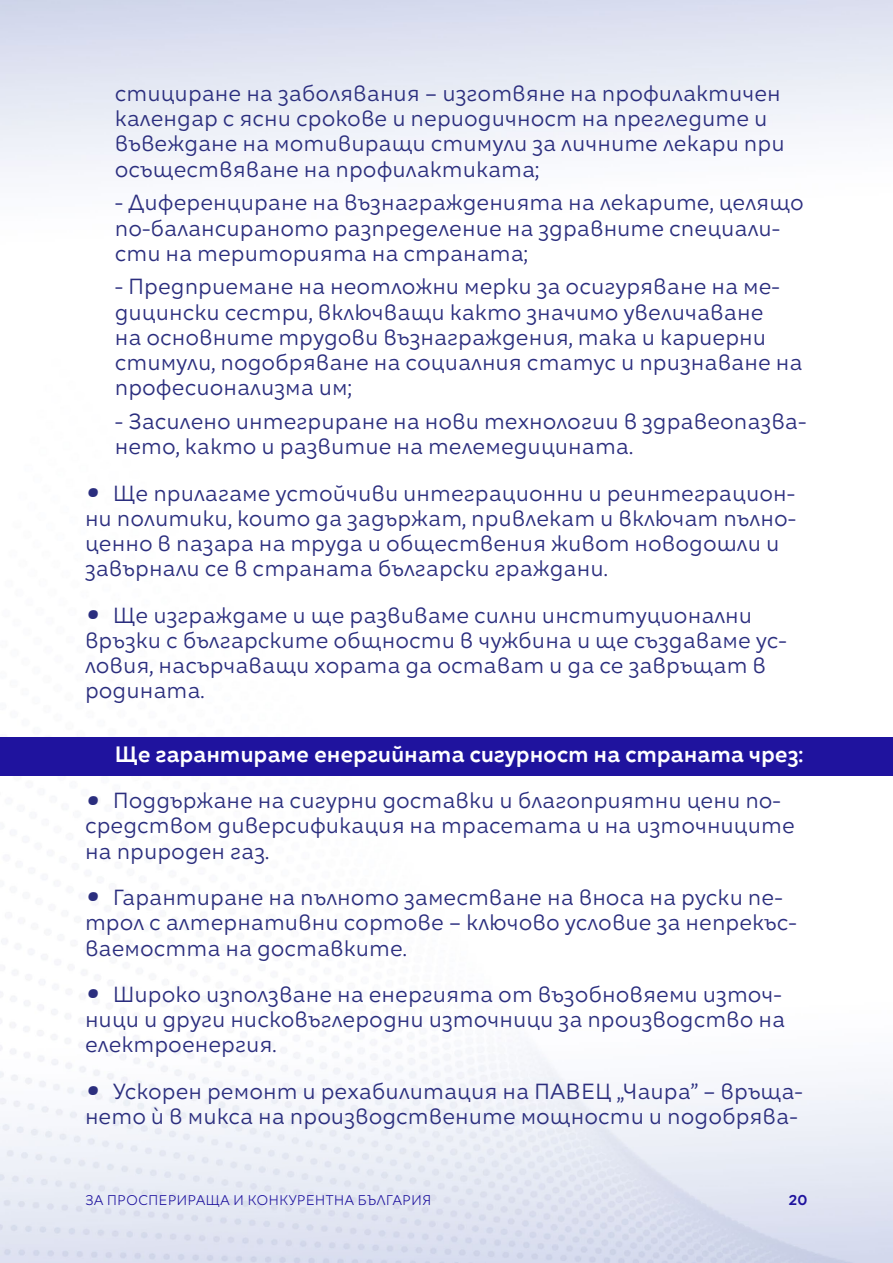
<style>
.page{position:relative;width:893px;height:1263px;background:#fff}
.page>*{position:absolute;margin:0;border:0;box-sizing:border-box;transform-origin:0 0}
.t1{font:21px/25.2px "Kometa";color:#2b2e7e}
.t2{font:21px "Kometa Bld";letter-spacing:-.01em;color:#fff}
.t3{font:300 13.5px "Kometa";color:#1f139e}
.t4{font:13.5px "Kometa Bld";color:#1f139e}
.s1{font-family:"Centrale Sans Pro";font-weight:700;font-style:italic;font-size:39px}
</style>
<div class="page">
<img style="left:0;top:0;width:893px;height:1263px">
<div style="left:0;top:737px;width:893px;height:38px;background:#1f139e"></div>
<p class="t1" style="left:115px;top:80px;width:671px">стициране на заболявания – изготвяне на профилактичен календар с ясни срокове и периодичност на прегледите и въвеждане на мотивиращи стимули за личните лекари при осъществяване на профилактиката;</p>
<p class="t1" style="left:115px;top:190px;width:691px">- Диференциране на възнагражденията на лекарите, целящо по-балансираното разпределение на здравните специали&shy;сти на територията на страната;</p>
<p class="t1" style="left:115px;top:274px;width:689px">- Предприемане на неотложни мерки за осигуряване на ме&shy;дицински сестри, включващи както значимо увеличаване<br>на основните трудови възнаграждения, така и кариерни стимули, подобряване на социалния статус и признаване на професионализма им;</p>
<p class="t1" style="left:115px;top:408px;width:693px">- Засилено интегриране на нови технологии в здравеопазва&shy;нето, както и развитие на телемедицината.</p>
<p class="t1" style="left:85px;top:480px;width:713px"><span class="s1">•</span> Ще прилагаме устойчиви интеграционни и реинтеграцион&shy;ни политики, които да задържат, привлекат и включат пълно&shy;ценно в пазара на труда и обществения живот новодошли и завърнали се в страната български граждани.</p>
<p class="t1" style="left:85px;top:602px;width:703px"><span class="s1">•</span> Ще изграждаме и ще развиваме силни институционални връзки с българските общности в чужбина и ще създаваме ус&shy;ловия, насърчаващи хората да остават и да се завръщат в родината.</p>
<p class="t2" style="left:115px;top:740px;width:690px">Ще гарантираме енергийната сигурност на страната чрез:</p>
<p class="t1" style="left:85px;top:788px;width:711px"><span class="s1">•</span> Поддържане на сигурни доставки и благоприятни цени по&shy;средством диверсификация на трасетата и на източниците на природен газ.</p>
<p class="t1" style="left:85px;top:884px;width:713px"><span class="s1">•</span> Гарантиране на пълното заместване на вноса на руски пе&shy;трол с алтернативни сортове – ключово условие за непрекъс&shy;ваемостта на доставките.</p>
<p class="t1" style="left:85px;top:981px;width:702px"><span class="s1">•</span> Широко използване на енергията от възобновяеми източ&shy;ници и други нисковъглеродни източници за производство на електроенергия.</p>
<p class="t1" style="left:85px;top:1078px;width:719px"><span class="s1">•</span> Ускорен ремонт и рехабилитация на ПАВЕЦ „Чаира” – връща&shy;нето ѝ в микса на производствените мощности и подобрява-</p>
<p class="t3" style="left:85px;top:1192px;width:348px">ЗА ПРОСПЕРИРАЩА И КОНКУРЕНТНА БЪЛГАРИЯ</p>
<p class="t4" style="left:788px;top:1191px;width:20px">20</p>
</div>
